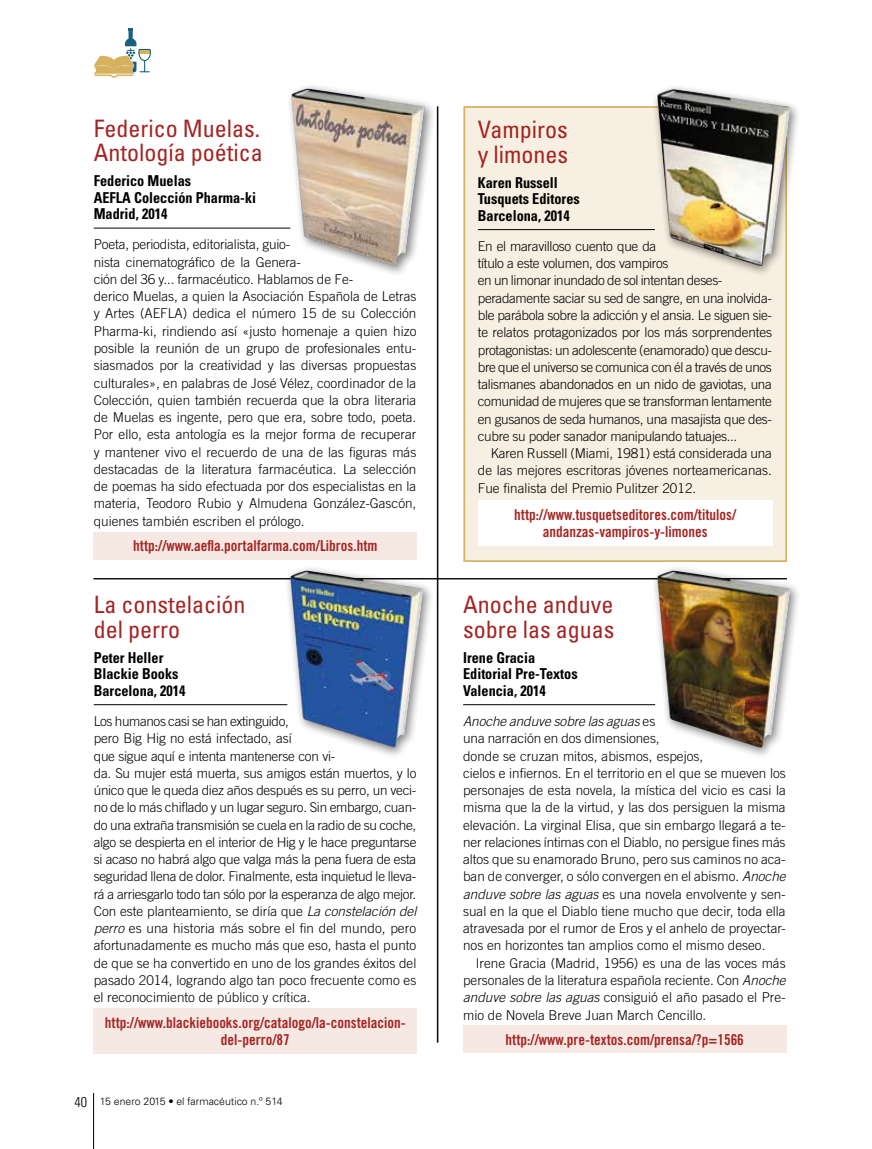
<style>
.page{position:relative;width:872px;height:1149px;background:#fff}
.page>*{position:absolute;margin:0;border:0;box-sizing:border-box;transform-origin:0 0}
.t1{font:condensed 24px/24.8px "Univers LT Std";color:#a42422}
.t2{font:15px/17.2px "Trade Gothic LT Std Bd Cn 20";color:#a42422;text-align:center}
.t3{font:700 condensed 15px/16.5px "Univers LT Std";color:#000;scale:.95 1}
.t4{font:300 13.5px/17.2px "Trade Gothic LT Std";color:#000}
.t5{font:300 13.5px/17.2px "Trade Gothic LT Std";letter-spacing:-.02em;color:#000}
.t6{font:300 13.5px/17.2px "Trade Gothic LT Std";letter-spacing:-.025em;color:#000}
.t7{font:300 10.5px "Univers LT Std";color:#000}
.s1{font-style:italic}
.s2{font-stretch:condensed;font-size:14.25px}
</style>
<div class="page">
<svg style="left:93px;top:28px;width:58px;height:50px"></svg>
<hr style="left:93px;top:1092px;width:1px;height:56px;background:#000">
<hr style="left:94px;top:228px;width:196px;height:1px;background:#000">
<div style="left:94px;top:531px;width:323px;height:28px;background:#f6e9e4"></div>
<hr style="left:94px;top:704px;width:193px;height:1px;background:#000">
<div style="left:94px;top:1007px;width:323px;height:45px;background:#f6e9e4"></div>
<hr style="left:463px;top:704px;width:192px;height:1px;background:#000">
<div style="left:463px;top:1025px;width:323px;height:27px;background:#f6e9e4"></div>
<div style="left:464px;top:107px;width:322px;height:454px;background:#f7efe1"></div>
<hr style="left:478px;top:229px;width:177px;height:1px;background:#000">
<div style="left:478px;top:500px;width:294px;height:45px;background:#fff"></div>
<div style="left:463px;top:106px;width:324px;height:455px;border:2px solid #d6b160"></div>
<hr style="left:437px;top:106px;width:1px;height:936px;background:#000">
<hr style="left:94px;top:578px;width:693px;height:1px;background:#000">
<div style="left:284px;top:565px;width:151px;height:193px;background:#000;opacity:.5"></div>
<img style="left:290px;top:570px;width:133px;height:177px">
<div style="left:651px;top:565px;width:151px;height:193px;background:#000;opacity:.5"></div>
<img style="left:657px;top:570px;width:133px;height:177px">
<div style="left:651px;top:83px;width:151px;height:194px;background:#000;opacity:.5"></div>
<img style="left:657px;top:89px;width:133px;height:177px">
<div style="left:285px;top:83px;width:151px;height:194px;background:#000;opacity:.5"></div>
<img style="left:291px;top:89px;width:134px;height:177px">
<h1 class="t1" style="left:94px;top:115px;width:171px">Federico Muelas.<br>Antología poética</h1>
<p class="t3" style="left:94px;top:173px;width:172px">Federico Muelas<br>AEFLA Colección Pharma-ki<br>Madrid, 2014</p>
<p class="t4" style="left:94px;top:236px;width:324px">Poeta, periodista, editorialista, guio-<br>nista cinematográfico de la Genera-<br>ción del 36 y... farmacéutico. Hablamos de Fe-<br>derico Muelas, a quien la Asociación Española de Letras y Artes (AEFLA) dedica el número 15 de su Colección Pharma-ki, rindiendo así «justo homenaje a quien hizo posible la reunión de un grupo de profesionales entu&shy;siasmados por la creatividad y las diversas propuestas culturales», en palabras de José Vélez, coordinador de la Colección, quien también recuerda que la obra literaria de Muelas es ingente, pero que era, sobre todo, poeta.<br>Por ello, esta antología es la mejor forma de recuperar y mantener vivo el recuerdo de una de las figuras más destacadas de la literatura farmacéutica. La selección de poemas ha sido efectuada por dos especialistas en la materia, Teodoro Rubio y Almudena González-Gascón, quienes también escriben el prólogo.</p>
<p class="t2" style="left:133px;top:536px;width:246px">http://www.aefla.portalfarma.com/Libros.htm</p>
<h1 class="t1" style="left:94px;top:591px;width:153px">La constelación del perro</h1>
<p class="t3" style="left:94px;top:649px;width:98px">Peter Heller<br>Blackie Books<br>Barcelona, 2014</p>
<p class="t5" style="left:94px;top:712px;width:324px">Los humanos casi se han extinguido,<br>pero Big Hig no está infectado, así<br>que sigue aquí e intenta mantenerse con vi-<br>da. Su mujer está muerta, sus amigos están muertos, y lo único que le queda diez años después es su perro, un veci&shy;no de lo más chiflado y un lugar seguro. Sin embargo, cuan&shy;do una extraña transmisión se cuela en la radio de su coche, algo se despierta en el interior de Hig y le hace preguntarse si acaso no habrá algo que valga más la pena fuera de esta seguridad llena de dolor. Finalmente, esta inquietud le lleva&shy;rá a arriesgarlo todo tan sólo por la esperanza de algo mejor.<br>Con este planteamiento, se diría que <span class="s1">La constelación del perro</span> es una historia más sobre el fin del mundo, pero afortunadamente es mucho más que eso, hasta el punto de que se ha convertido en uno de los grandes éxitos del pasado 2014, logrando algo tan poco frecuente como es el reconocimiento de público y crítica.</p>
<p class="t2" style="left:105px;top:1013px;width:302px">http://www.blackiebooks.org/catalogo/la-constelacion&shy;del-perro/87</p>
<p class="t7" style="left:75px;top:1094px;width:209px"><span class="s2">40</span> 15 enero 2015 • el farmacéutico n.º 514</p>
<h1 class="t1" style="left:478px;top:117px;width:92px">Vampiros y limones</h1>
<p class="t3" style="left:478px;top:174px;width:109px">Karen Russell<br>Tusquets Editores<br>Barcelona, 2014</p>
<p class="t6" style="left:478px;top:237px;width:296px">En el maravilloso cuento que da<br>título a este volumen, dos vampiros<br>en un limonar inundado de sol intentan deses&shy;peradamente saciar su sed de sangre, en una inolvida&shy;ble parábola sobre la adicción y el ansia. Le siguen sie&shy;te relatos protagonizados por los más sorprendentes protagonistas: un adolescente (enamorado) que descu&shy;bre que el universo se comunica con él a través de unos talismanes abandonados en un nido de gaviotas, una comunidad de mujeres que se transforman lentamente en gusanos de seda humanos, una masajista que des&shy;cubre su poder sanador manipulando tatuajes...</p>
<p class="t4" style="left:478px;top:444px;width:296px;text-align:justify;text-indent:13px">Karen Russell (Miami, 1981) está considerada una de las mejores escritoras jóvenes norteamericanas.<br>Fue finalista del Premio Pulitzer 2012.</p>
<p class="t2" style="left:514px;top:506px;width:223px">http://www.tusquetseditores.com/titulos/ andanzas-vampiros-y-limones</p>
<h1 class="t1" style="left:463px;top:591px;width:153px">Anoche anduve sobre las aguas</h1>
<p class="t3" style="left:463px;top:649px;width:122px">Irene Gracia<br>Editorial Pre-Textos<br>Valencia, 2014</p>
<p class="t4" style="left:463px;top:712px;width:324px"><span class="s1">Anoche anduve sobre las aguas</span> es<br>una narración en dos dimensiones,<br>donde se cruzan mitos, abismos, espejos,<br>cielos e infiernos. En el territorio en el que se mueven los personajes de esta novela, la mística del vicio es casi la misma que la de la virtud, y las dos persiguen la misma elevación. La virginal Elisa, que sin embargo llegará a te&shy;ner relaciones íntimas con el Diablo, no persigue fines más altos que su enamorado Bruno, pero sus caminos no aca&shy;ban de converger, o sólo convergen en el abismo. <span class="s1">Anoche anduve sobre las aguas</span> es una novela envolvente y sen&shy;sual en la que el Diablo tiene mucho que decir, toda ella atravesada por el rumor de Eros y el anhelo de proyectar&shy;nos en horizontes tan amplios como el mismo deseo.</p>
<p class="t4" style="left:463px;top:953px;width:324px;text-align:justify;text-indent:13px">Irene Gracia (Madrid, 1956) es una de las voces más personales de la literatura española reciente. Con <span class="s1">Anoche anduve sobre las aguas</span> consiguió el año pasado el Pre&shy;mio de Novela Breve Juan March Cencillo.</p>
<p class="t2" style="left:505px;top:1030px;width:240px">http://www.pre-textos.com/prensa/?p=1566</p>
</div>
